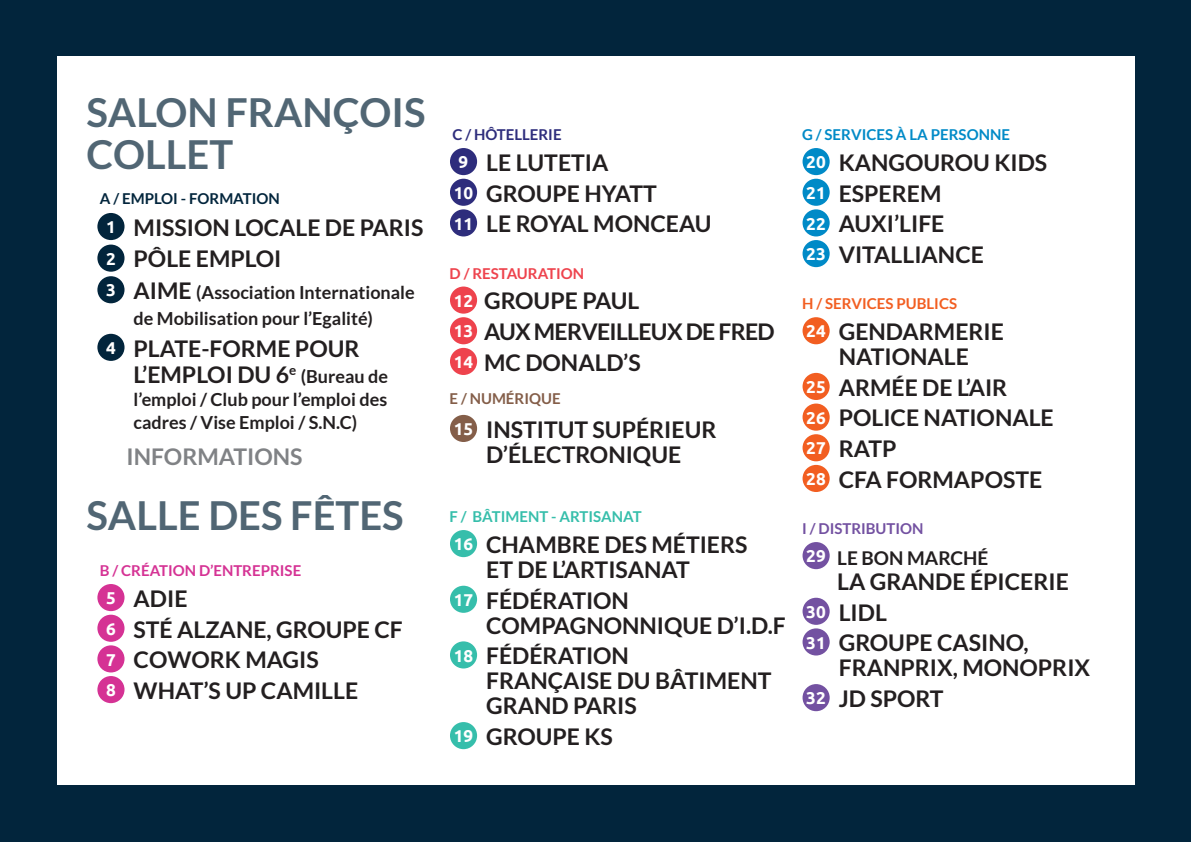
<style>
.page{position:relative;width:1191px;height:842px;background:#02253c}
.page>*{position:absolute;margin:0;border:0;box-sizing:border-box;transform-origin:0 0}
.t1{font:700 40px/42px "Lato";color:#516674}
.t2{font:700 23px/30.7px "Lato";color:#231f20}
.t3{font:700 23px/30.7px "Lato";letter-spacing:-.03em;color:#231f20}
.t4{font:700 23px "Lato";color:#808285}
.t5{font:700 19px "Lato";color:#231f20}
.t6{font:700 18px/26px "Lato";color:#231f20}
.t7{font:700 15px "Lato";color:#d53294}
.t8{font:700 15px "Lato";color:#008ac7}
.t9{font:700 15px "Lato";color:#36beab}
.t10{font:700 15px "Lato";color:#02253c}
.t11{font:700 15px "Lato";color:#f25e21}
.t12{font:700 15px "Lato";color:#ee434d}
.t13{font:700 15px "Lato";color:#7351a1}
.t14{font:700 15px "Lato";color:#2e2d7c}
.t15{font:700 15px "Lato";color:#845e49}
.s1{font-family:"Ubuntu";font-size:17.1px;color:#fff}
.s2{font-size:18px}
</style>
<div class="page">
<div style="left:57px;top:57px;width:1077px;height:728px;background:#fff"></div>
<div style="left:97px;top:213px;width:27px;height:27px;background:#02253c;border-radius:50%"></div>
<div style="left:97px;top:245px;width:27px;height:27px;background:#02253c;border-radius:50%"></div>
<div style="left:97px;top:276px;width:27px;height:27px;background:#02253c;border-radius:50%"></div>
<div style="left:97px;top:334px;width:27px;height:27px;background:#02253c;border-radius:50%"></div>
<div style="left:97px;top:584px;width:27px;height:27px;background:#d53294;border-radius:50%"></div>
<div style="left:97px;top:615px;width:27px;height:27px;background:#d53294;border-radius:50%"></div>
<div style="left:97px;top:645px;width:27px;height:27px;background:#d53294;border-radius:50%"></div>
<div style="left:97px;top:676px;width:27px;height:27px;background:#d53294;border-radius:50%"></div>
<div style="left:450px;top:148px;width:27px;height:27px;background:#2e2d7c;border-radius:50%"></div>
<div style="left:450px;top:179px;width:27px;height:27px;background:#2e2d7c;border-radius:50%"></div>
<div style="left:450px;top:209px;width:27px;height:27px;background:#2e2d7c;border-radius:50%"></div>
<div style="left:450px;top:286px;width:27px;height:28px;background:#ee434d;border-radius:50%"></div>
<div style="left:450px;top:317px;width:27px;height:27px;background:#ee434d;border-radius:50%"></div>
<div style="left:450px;top:348px;width:27px;height:27px;background:#ee434d;border-radius:50%"></div>
<div style="left:450px;top:415px;width:27px;height:27px;background:#845e49;border-radius:50%"></div>
<div style="left:450px;top:530px;width:27px;height:27px;background:#36beab;border-radius:50%"></div>
<div style="left:450px;top:586px;width:27px;height:27px;background:#36beab;border-radius:50%"></div>
<div style="left:450px;top:641px;width:27px;height:27px;background:#36beab;border-radius:50%"></div>
<div style="left:450px;top:722px;width:27px;height:27px;background:#36beab;border-radius:50%"></div>
<div style="left:802px;top:148px;width:27px;height:27px;background:#008ac7;border-radius:50%"></div>
<div style="left:802px;top:179px;width:27px;height:27px;background:#008ac7;border-radius:50%"></div>
<div style="left:802px;top:209px;width:27px;height:27px;background:#008ac7;border-radius:50%"></div>
<div style="left:802px;top:240px;width:27px;height:27px;background:#008ac7;border-radius:50%"></div>
<div style="left:802px;top:317px;width:27px;height:27px;background:#f25e21;border-radius:50%"></div>
<div style="left:802px;top:373px;width:27px;height:27px;background:#f25e21;border-radius:50%"></div>
<div style="left:802px;top:404px;width:27px;height:27px;background:#f25e21;border-radius:50%"></div>
<div style="left:802px;top:434px;width:27px;height:27px;background:#f25e21;border-radius:50%"></div>
<div style="left:802px;top:465px;width:27px;height:27px;background:#f25e21;border-radius:50%"></div>
<div style="left:802px;top:542px;width:27px;height:27px;background:#7351a1;border-radius:50%"></div>
<div style="left:802px;top:598px;width:27px;height:27px;background:#7351a1;border-radius:50%"></div>
<div style="left:802px;top:628px;width:27px;height:27px;background:#7351a1;border-radius:50%"></div>
<div style="left:802px;top:684px;width:27px;height:27px;background:#7351a1;border-radius:50%"></div>
<h1 class="t1" style="left:86px;top:91px;width:336px">SALON FRANÇOIS<br>COLLET</h1>
<p class="t10" style="left:100px;top:190px;width:181px">A / EMPLOI - FORMATION</p>
<p class="t2" style="left:106px;top:211px;width:316px;line-height:31.6px"><span class="s1">1</span> MISSION LOCALE DE PARIS<br><span class="s1">2</span> PÔLE EMPLOI<br><span class="s1">3</span> AIME</p>
<p class="t6" style="left:134px;top:279px;width:283px;text-indent:63px">(ASSOCIATION I NTERNATIONALE<br>DE MOBILISATION POUR L’EGALITÉ)</p>
<p class="t2" style="left:106px;top:333px;width:40px"><span class="s1">4</span> PLA</p>
<p class="t2" style="left:134px;top:335px;width:256px;line-height:25.9px;text-align:center">TE-FORME POUR<br>L’EMPLOI DU 6<sup>E</sup> <span class="s2">(BUREAU DE</span></p>
<p class="t6" style="left:134px;top:387px;width:255px;line-height:23px">L’EMPLOI / CLUB POUR L’EMPLOI DES<br>CADRES / VISE EMPLOI / S.N.C)</p>
<p class="t4" style="left:126px;top:443px;width:175px">INFORMATIONS</p>
<h1 class="t1" style="left:86px;top:494px;width:315px">SALLE DES FÊTES</h1>
<p class="t7" style="left:100px;top:562px;width:203px">B / CRÉATION D’ENTREPRISE</p>
<p class="t2" style="left:106px;top:583px;width:298px"><span class="s1">5</span> ADIE<br><span class="s1">6</span> STÉ ALZANE, GROUPE CF<br><span class="s1">7</span> COWORK MAGIS<br><span class="s1">8</span> WHAT’S UP CAMILLE</p>
<p class="t14" style="left:452px;top:126px;width:111px">C / HÔTELLERIE</p>
<p class="t2" style="left:454px;top:147px;width:191px"><span class="s1">9</span> LE LUTETIA<br><span class="s1">10</span> GROUPE HYATT<br><span class="s1">11</span> LE ROYAL</p>
<p class="t2" style="left:593px;top:208px;width:120px">MONCEAU</p>
<p class="t12" style="left:449px;top:265px;width:136px">D / RESTAURATION</p>
<p class="t3" style="left:454px;top:285px;width:322px"><span class="s1">12</span> GROUPE PAUL<br><span class="s1">13</span> AUX MERVEILLEUX DE FRED<br><span class="s1">14</span> MC DONALD’S</p>
<p class="t15" style="left:449px;top:390px;width:112px">E / NUMÉRIQUE</p>
<p class="t2" style="left:454px;top:416px;width:264px;line-height:25px;text-align:center"><span class="s1">15</span> I NSTITUT SUPÉRIEUR<br>D’ÉLECTRONIQUE</p>
<p class="t9" style="left:449px;top:508px;width:194px">F / BÂTIMENT - ARTISANAT</p>
<p class="t2" style="left:486px;top:532px;width:261px;line-height:25px;text-indent:-32px"><span class="s1">16</span> CHAMBRE DES MÉTIERS<br>ET DE L’ARTISANAT</p>
<p class="t2" style="left:486px;top:587px;width:301px;line-height:25px;text-indent:-32px"><span class="s1">17</span> FÉDÉRATION<br>COMPAGNONNIQUE D’I.D.F</p>
<p class="t2" style="left:486px;top:643px;width:287px;line-height:25px;text-indent:-32px"><span class="s1">18</span> FÉDÉRATION<br>FRANÇAISE DU BÂTIMENT<br>GRAND PARIS</p>
<p class="t2" style="left:454px;top:721px;width:161px"><span class="s1">19</span> GROUPE KS</p>
<p class="t8" style="left:802px;top:126px;width:209px">G / SERVICES À LA PERSONNE</p>
<p class="t2" style="left:806px;top:147px;width:83px"><span class="s1">20</span> KANGOUROU</p>
<p class="t2" style="left:994px;top:147px;width:54px">KID S</p>
<p class="t2" style="left:806px;top:177px;width:179px"><span class="s1">21</span> ESPEREM<br><span class="s1">22</span> AUXI’LIFE<br><span class="s1">23</span> VITALLIANCE</p>
<p class="t11" style="left:802px;top:295px;width:156px">H / SERVICES PUBLICS</p>
<p class="t2" style="left:806px;top:319px;width:199px;line-height:25px;text-align:center"><span class="s1">24</span> GENDARMERIE<br>NATIONALE</p>
<p class="t2" style="left:806px;top:372px;width:249px"><span class="s1">25</span> ARMÉE DE L’AIR<br><span class="s1">26</span> POLICE NATIONALE<br><span class="s1">27</span> RATP<br><span class="s1">28</span> CFA FORM</p>
<p class="t2" style="left:954px;top:464px;width:76px">APOSTE</p>
<p class="t13" style="left:802px;top:520px;width:123px">I / DISTRIBUTION</p>
<p class="t5" style="left:806px;top:547px;width:184px"><span class="s1">29</span> LE BON MARCHÉ</p>
<p class="t2" style="left:806px;top:566px;width:264px;text-indent:31px">LA GRANDE ÉPICERIE<br><span class="s1">30</span> LIDL<br><span class="s1">31</span> GROUPE CASINO</p>
<p class="t2" style="left:1023px;top:627px;width:7px">,</p>
<p class="t2" style="left:838px;top:652px;width:59px">FRANPRIX</p>
<p class="t2" style="left:952px;top:652px;width:27px">, MONOPRIX</p>
<p class="t2" style="left:806px;top:683px;width:139px"><span class="s1">32</span> JD SPORT</p>
</div>
